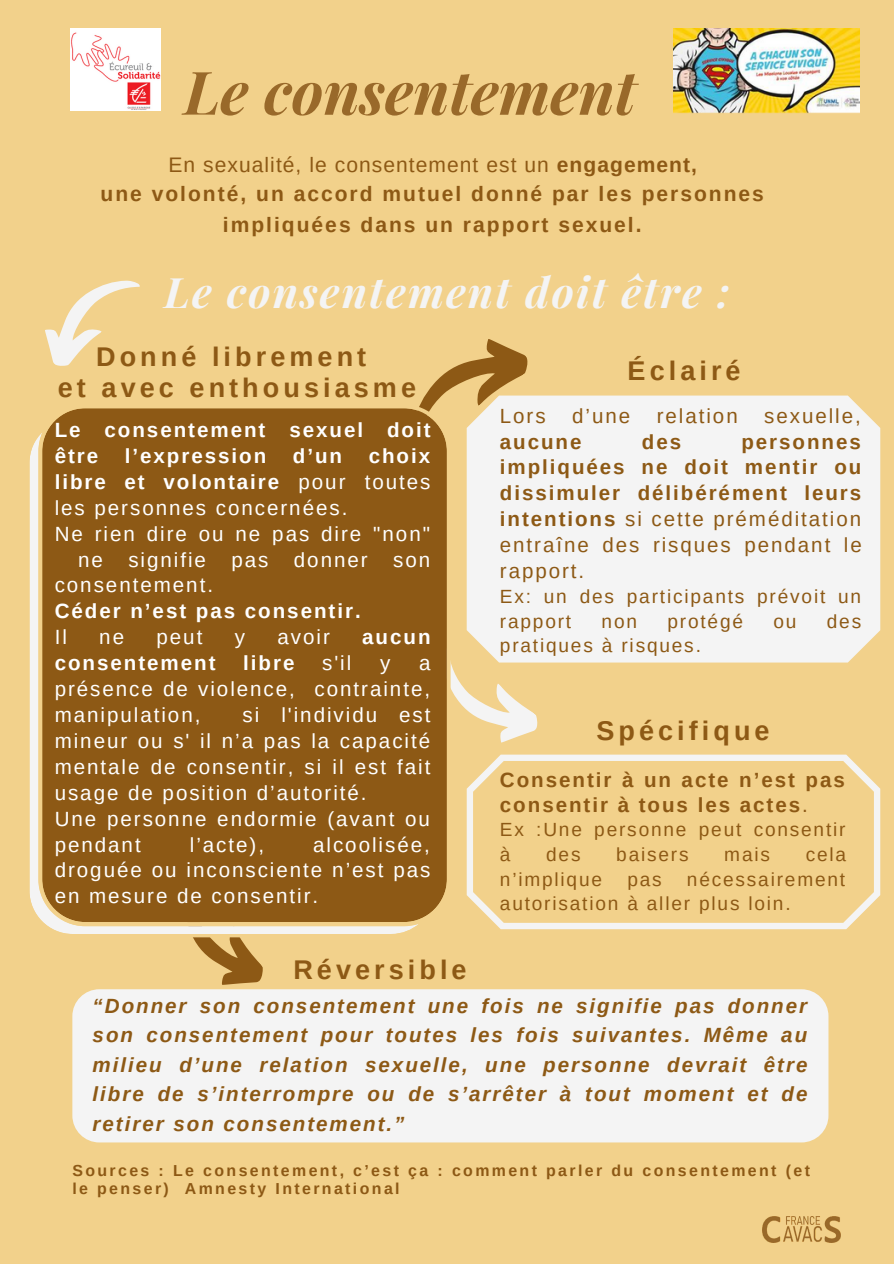
<style>
.page{position:relative;width:894px;height:1264px;background:#fff}
.page>*{position:absolute;margin:0;border:0;box-sizing:border-box;transform-origin:0 0}
.t1{font:italic 700 60px "Playfair Display";color:#99692a}
.t2{font:italic 700 42px "Playfair Display";letter-spacing:.05em;color:#f4f4f4}
.t3{font:700 27px "Arimo";letter-spacing:.15em;color:#8d5915}
.t4{font:700 21px "Arimo";letter-spacing:.095em;color:#8d5915}
.t5{font:21px "Arimo";letter-spacing:.05em;color:#8d5915}
.t6{font:20.55px/26px "Arimo";letter-spacing:.095em;color:#fff;text-align:justify}
.t7{font:italic 700 20.55px/29.5px "Arimo";letter-spacing:.095em;color:#8d5915;text-align:justify}
.t8{font:700 20.55px/26px "Arimo";letter-spacing:.095em;color:#8d5915;text-align:justify}
.t9{font:700 20.55px/26px "Arimo";letter-spacing:.095em;color:#fff}
.t10{font:20.55px "Arimo";letter-spacing:.095em;color:#8d5915}
.t11{font:19.05px/24.8px "Arimo";letter-spacing:.095em;color:#8d5915}
.t12{font:700 15.9px/18px "Arimo";letter-spacing:.15em;color:#8d5915}
.s1{font-weight:700}
.s2{font-weight:400}
</style>
<div class="page">
<div style="left:0;top:0;width:893px;height:1263px;background:#f2d18b"></div>
<svg style="left:450px;top:661px;width:93px;height:82px"></svg>
<svg style="left:420px;top:339px;width:108px;height:65px"></svg>
<svg style="left:193px;top:937px;width:70px;height:48px"></svg>
<svg style="left:29px;top:404px;width:418px;height:530px;background:#956421"></svg>
<svg style="left:45px;top:280px;width:95px;height:86px"></svg>
<img style="left:673px;top:29px;width:186px;height:84px">
<img style="left:71px;top:29px;width:90px;height:82px">
<img style="left:762px;top:1216px;width:78px;height:26px">
<div style="left:72px;top:989px;width:756px;height:153px;background:#f4f4f4;border-radius:27px"></div>
<div style="left:466px;top:395px;width:414px;height:267px;background:#f4f4f4"></div>
<svg style="left:466px;top:754px;width:414px;height:175px"></svg>
<p class="t1" style="left:184px;top:50px;width:453px">Le consentement</p>
<p class="t5" style="left:168px;top:153px;width:530px">En sexualité, le consentement est un <span class="s1">engagement,</span></p>
<p class="t4" style="left:100px;top:182px;width:664px">une volonté, un accord mutuel donné par les personnes</p>
<p class="t4" style="left:223px;top:213px;width:420px">impliquées dans un rapport sexuel.</p>
<p class="t2" style="left:164px;top:262px;width:566px">Le consentement doit être :</p>
<p class="t3" style="left:96px;top:341px;width:271px">Donné librement</p>
<p class="t3" style="left:58px;top:373px;width:359px">et avec enthousiasme</p>
<p class="t9" style="left:55px;top:417px;width:377px">Le consentement sexuel doit être</p>
<p class="t6" style="left:55px;top:443px;width:377px;text-indent:314px"><span class="s1">choix libre et volontaire</span> pour toutes les personnes concernées.</p>
<p class="t6" style="left:55px;top:520px;width:377px">Ne rien dire ou ne pas dire "non"</p>
<p class="t6" style="left:78px;top:546px;width:353px">ne signifie pas donner son</p>
<p class="t6" style="left:55px;top:572px;width:160px">consentement.</p>
<p class="t9" style="left:55px;top:598px;width:307px">Céder n’est pas consentir.</p>
<p class="t6" style="left:55px;top:624px;width:14px">Il</p>
<p class="t6" style="left:99px;top:624px;width:26px">ne</p>
<p class="t6" style="left:156px;top:624px;width:47px">peut</p>
<p class="t6" style="left:235px;top:624px;width:12px">y</p>
<p class="t6" style="left:277px;top:624px;width:54px">avoir</p>
<p class="t9" style="left:362px;top:624px;width:70px">aucun</p>
<p class="t9" style="left:55px;top:650px;width:162px">consentement</p>
<p class="t9" style="left:243px;top:650px;width:53px">libre</p>
<p class="t6" style="left:322px;top:650px;width:31px">s'il</p>
<p class="t6" style="left:380px;top:650px;width:12px">y</p>
<p class="t9" style="left:125px;top:443px;width:143px">l’expression</p>
<p class="t9" style="left:293px;top:443px;width:51px">d’un</p>
<p class="t6" style="left:55px;top:650px;width:377px;text-indent:364px">a présence de violence, contrainte, manipulation,</p>
<p class="t6" style="left:55px;top:702px;width:377px;text-indent:188px">si l'individu est mineur ou s' il n’a pas la capacité mentale de consentir, si il est fait usage de position d’autorité.</p>
<p class="t6" style="left:55px;top:805px;width:376px">Une personne endormie (avant ou pendant</p>
<p class="t6" style="left:55px;top:831px;width:377px;text-indent:258px">alcoolisée, droguée ou inconsciente n’est pas en mesure de consentir.</p>
<p class="t6" style="left:190px;top:831px;width:76px">l’acte),</p>
<p class="t3" style="left:293px;top:954px;width:175px">Réversible</p>
<p class="t3" style="left:627px;top:355px;width:114px">Éclairé</p>
<p class="t10" style="left:500px;top:404px;width:47px">Lors</p>
<p class="t10" style="left:572px;top:404px;width:59px">d’une</p>
<p class="t10" style="left:656px;top:404px;width:82px">relation</p>
<p class="t10" style="left:764px;top:404px;width:98px">sexuelle,</p>
<p class="t8" style="left:500px;top:428px;width:83px">aucune</p>
<p class="t8" style="left:641px;top:428px;width:41px">des</p>
<p class="t8" style="left:500px;top:428px;width:363px;text-indent:241px">personnes impliquées ne doit mentir ou dissimuler délibérément leurs intentions <span class="s2">si cette préméditation entraîne des risques pendant le rapport.</span></p>
<p class="t11" style="left:500px;top:584px;width:362px">Ex: un des participants prévoit un rapport</p>
<p class="t11" style="left:601px;top:608px;width:37px">non</p>
<p class="t11" style="left:667px;top:608px;width:77px">protégé</p>
<p class="t11" style="left:773px;top:608px;width:25px">ou</p>
<p class="t11" style="left:826px;top:608px;width:36px">des</p>
<p class="t11" style="left:500px;top:633px;width:202px">pratiques à risques.</p>
<p class="t3" style="left:596px;top:715px;width:175px">Spécifique</p>
<p class="t8" style="left:500px;top:766px;width:346px">Consentir à un acte n’est pas consentir à tous les actes<span class="s2">.</span></p>
<p class="t11" style="left:500px;top:817px;width:347px">Ex :Une personne peut consentir à</p>
<p class="t11" style="left:546px;top:841px;width:36px">des</p>
<p class="t11" style="left:616px;top:841px;width:74px">baisers</p>
<p class="t11" style="left:724px;top:841px;width:47px">mais</p>
<p class="t11" style="left:805px;top:841px;width:42px">cela</p>
<p class="t11" style="left:500px;top:866px;width:104px">n’implique</p>
<p class="t11" style="left:627px;top:866px;width:36px">pas</p>
<p class="t11" style="left:500px;top:866px;width:346px;text-indent:187px">nécessairement autorisation à aller plus loin.</p>
<p class="t7" style="left:93px;top:990px;width:716px">“Donner son consentement une fois ne signifie pas donner son consentement pour toutes les fois suivantes. Même au milieu d’une relation sexuelle, une personne devrait être libre de s’interrompre ou de s’arrêter à tout moment et de retirer son consentement.”</p>
<p class="t12" style="left:72px;top:1161px;width:739px">Sources : Le consentement, c’est ça : comment parler du consentement (et le penser) Amnesty International</p>
</div>
